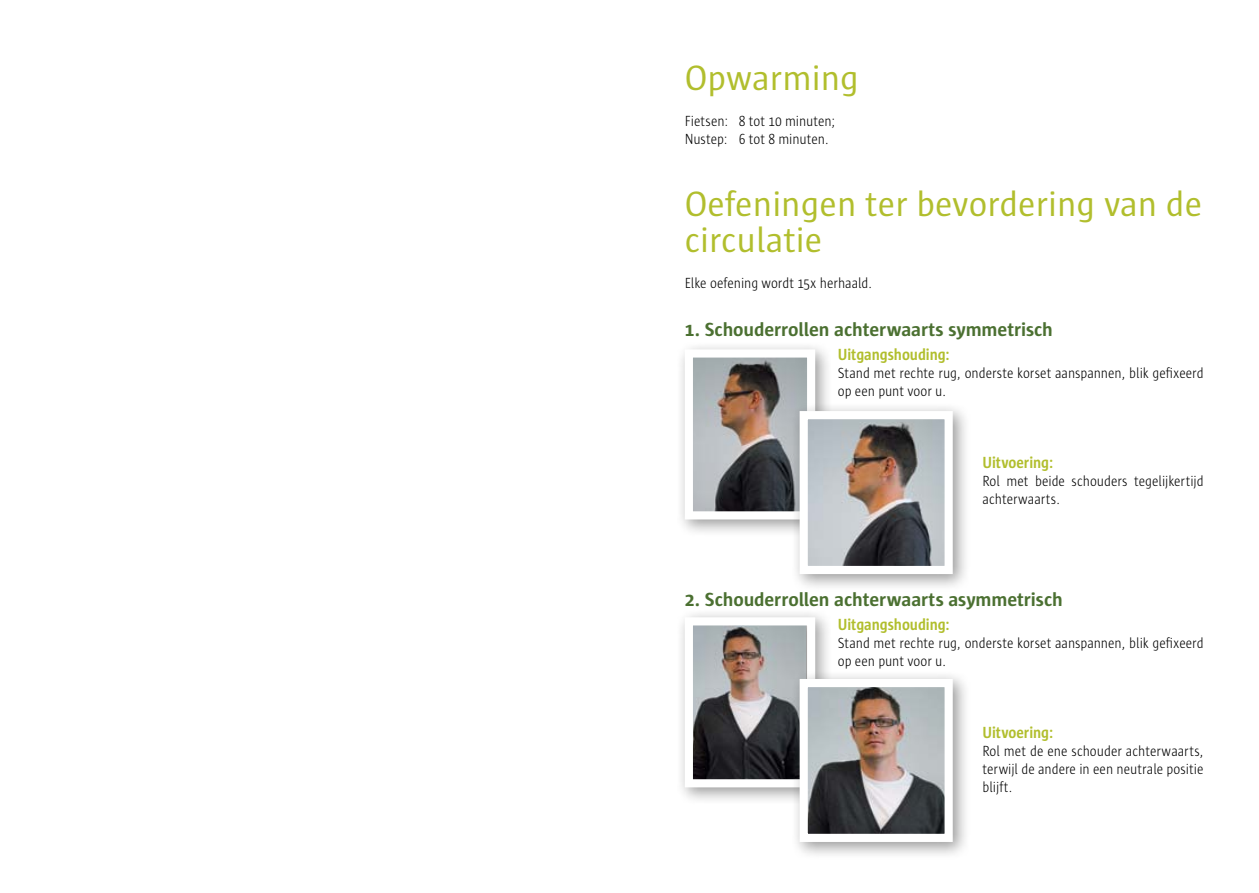
<style>
.page{position:relative;width:1259px;height:893px;background:#fff}
.page>*{position:absolute;margin:0;border:0;box-sizing:border-box;transform-origin:0 0}
.t1{font:36px/36px "Sun";color:#b1be2d}
.t2{font:700 19.5px "Sun";letter-spacing:-.005em;color:#4b7031}
.t3{font:700 16.5px "Sun";letter-spacing:-.005em;color:#b1be2d;scale:.9 1}
.t4{font:300 15px/18px "Sun";letter-spacing:-.005em;color:#000;scale:.9 1}
</style>
<div class="page">
<div style="left:675px;top:341px;width:158px;height:197px;background:#000;opacity:.4"></div>
<img style="left:694px;top:358px;width:112px;height:152px">
<div style="left:685px;top:349px;width:130px;height:170px;border:8px solid #fff"></div>
<div style="left:790px;top:402px;width:180px;height:191px;background:#000;opacity:.4"></div>
<img style="left:808px;top:420px;width:135px;height:145px">
<div style="left:799px;top:411px;width:153px;height:163px;border:8px solid #fff"></div>
<div style="left:675px;top:609px;width:158px;height:197px;background:#000;opacity:.4"></div>
<img style="left:694px;top:626px;width:112px;height:152px">
<div style="left:685px;top:617px;width:130px;height:170px;border:8px solid #fff"></div>
<div style="left:790px;top:670px;width:180px;height:190px;background:#000;opacity:.4"></div>
<img style="left:808px;top:688px;width:135px;height:145px">
<div style="left:799px;top:679px;width:153px;height:163px;border:8px solid #fff"></div>
<h1 class="t1" style="left:685px;top:60px;width:176px">Opwarming</h1>
<p class="t4" style="left:685px;top:112px;width:169px">Fietsen: 8 tot 10 minuten;<br>Nustep: 6 tot 8 minuten.</p>
<h1 class="t1" style="left:685px;top:186px;width:519px">Oefeningen ter bevordering van de circulatie</h1>
<p class="t4" style="left:685px;top:274px;width:210px">Elke oefening wordt 15x herhaald.</p>
<h2 class="t2" style="left:685px;top:318px;width:370px">1. Schouderrollen achterwaarts symmetrisch</h2>
<p class="t3" style="left:838px;top:345px;width:126px">Uitgangshouding:</p>
<p class="t4" style="left:838px;top:364px;width:408px">Stand met rechte rug, onderste korset aanspannen, blik gefixeerd op een punt voor u.</p>
<p class="t3" style="left:982px;top:453px;width:80px">Uitvoering:</p>
<p class="t4" style="left:982px;top:472px;width:247px">Rol met beide schouders tegelijkertijd achterwaarts.</p>
<h2 class="t2" style="left:685px;top:588px;width:379px">2. Schouderrollen achterwaarts asymmetrisch</h2>
<p class="t3" style="left:838px;top:615px;width:126px">Uitgangshouding:</p>
<p class="t4" style="left:838px;top:634px;width:408px">Stand met rechte rug, onderste korset aanspannen, blik gefixeerd op een punt voor u.</p>
<p class="t3" style="left:982px;top:723px;width:80px">Uitvoering:</p>
<p class="t4" style="left:982px;top:742px;width:247px;text-align:justify">Rol met de ene schouder achterwaarts, terwijl de andere in een neutrale positie blijft.</p>
</div>
